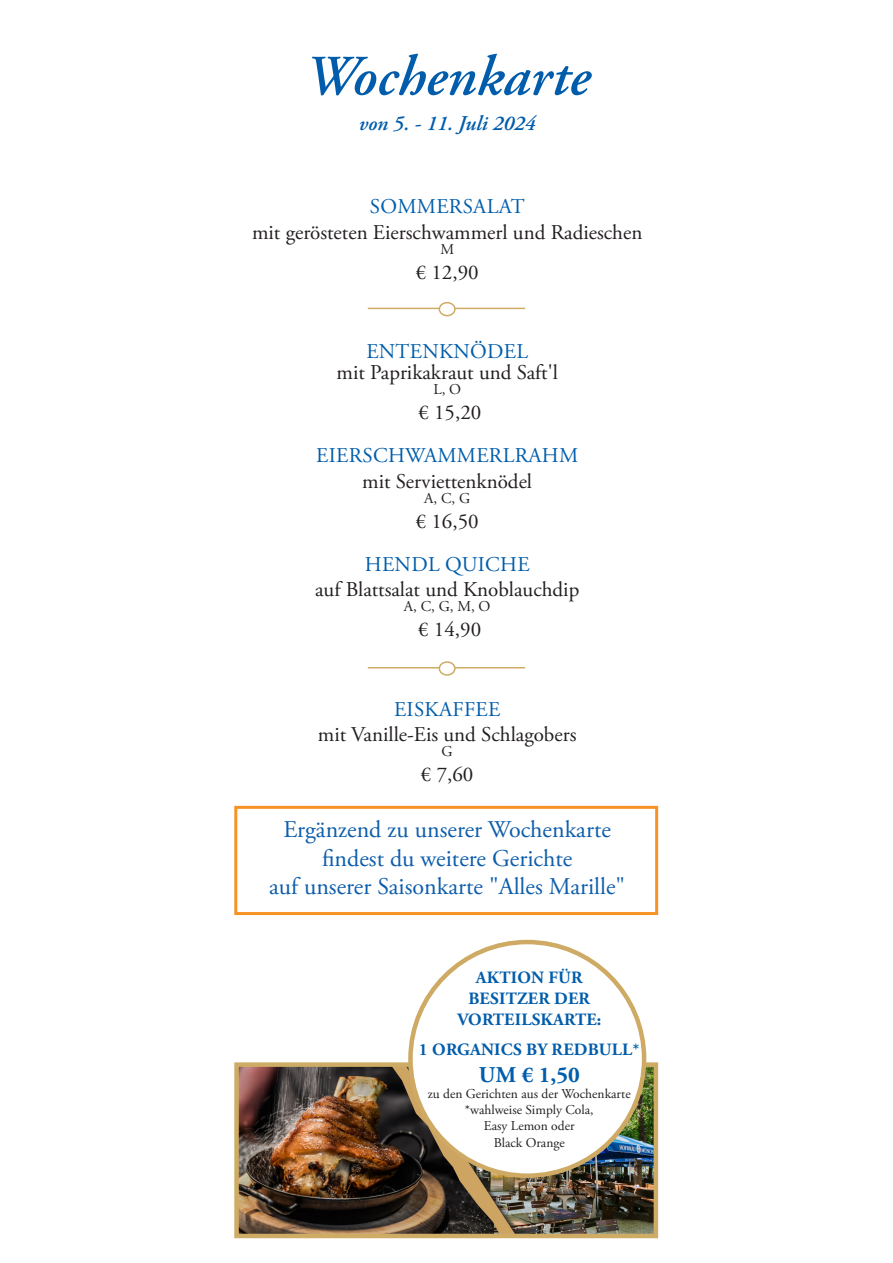
<style>
.page{position:relative;width:893px;height:1263px;background:#fff}
.page>*{position:absolute;margin:0;border:0;box-sizing:border-box;transform-origin:0 0}
.t1{font:italic 600 57px "Adobe Garamond Pro";color:#015dab}
.t2{font:24px "Adobe Garamond Pro";color:#0d5dab}
.t3{font:700 22.5px "Adobe Garamond Pro";color:#015dab}
.t4{font:21px "Adobe Garamond Pro";color:#231f20}
.t5{font:21px "Adobe Garamond Pro";letter-spacing:.015em;color:#015dab}
.t6{font:italic 600 21px "Adobe Garamond Pro";color:#015dab}
.t7{font:700 17.25px "Adobe Garamond Pro";letter-spacing:.015em;color:#015dab}
.t8{font:15px "Adobe Garamond Pro";color:#231f20}
.t9{font:13.5px "Adobe Garamond Pro";color:#231f20}
</style>
<div class="page">
<img style="left:640px;top:1067px;width:13px;height:166px">
<img style="left:239px;top:1067px;width:394px;height:166px">
<hr style="left:368px;top:308px;width:157px;height:1px;background:#cfac65">
<div style="left:439px;top:303px;width:16px;height:13px;background:#fff;border-radius:50%"></div>
<div style="left:439px;top:302px;width:17px;height:14px;border:2px solid #cfac65;border-radius:50%"></div>
<hr style="left:368px;top:667px;width:157px;height:1px;background:#cfac65">
<div style="left:439px;top:662px;width:16px;height:13px;background:#fff;border-radius:50%"></div>
<div style="left:439px;top:661px;width:17px;height:15px;border:2px solid #cfac65;border-radius:50%"></div>
<div style="left:234px;top:1062px;width:424px;height:176px;border:4px solid #cfac65"></div>
<div style="left:410px;top:942px;width:234px;height:234px;background:#fff;border-radius:50%"></div>
<div style="left:234px;top:806px;width:424px;height:109px;border:3px solid #f79324"></div>
<p class="t1" style="left:305px;top:44px;width:287px">Wochenkarte</p>
<p class="t6" style="left:359px;top:112px;width:178px">von 5. - 11. Juli 2024</p>
<p class="t5" style="left:370px;top:194px;width:156px">SOMMERSALAT</p>
<p class="t4" style="left:252px;top:219px;width:392px">mit gerösteten Eierschwammerl und Radieschen</p>
<p class="t8" style="left:440px;top:240px;width:15px">M</p>
<p class="t4" style="left:416px;top:259px;width:64px">€ 12,90</p>
<p class="t5" style="left:366px;top:339px;width:163px">ENTENKNÖDEL</p>
<p class="t4" style="left:337px;top:360px;width:223px">mit Paprikakraut und Saft'l</p>
<p class="t8" style="left:433px;top:380px;width:29px">L, O</p>
<p class="t4" style="left:418px;top:400px;width:64px">€ 15,20</p>
<p class="t5" style="left:316px;top:443px;width:264px">EIERSCHWAMMERLRAHM</p>
<p class="t4" style="left:362px;top:468px;width:171px">mit Serviettenknödel</p>
<p class="t8" style="left:424px;top:489px;width:47px">A, C, G</p>
<p class="t4" style="left:416px;top:508px;width:64px">€ 16,50</p>
<p class="t5" style="left:365px;top:552px;width:166px">HENDL QUICHE</p>
<p class="t4" style="left:315px;top:577px;width:266px">auf Blattsalat und Knoblauchdip</p>
<p class="t8" style="left:404px;top:597px;width:88px">A, C, G, M, O</p>
<p class="t4" style="left:418px;top:617px;width:64px">€ 14,90</p>
<p class="t5" style="left:394px;top:696px;width:108px">EISKAFFEE</p>
<p class="t4" style="left:318px;top:721px;width:260px">mit Vanille-Eis und Schlagobers</p>
<p class="t8" style="left:442px;top:742px;width:13px">G</p>
<p class="t4" style="left:421px;top:762px;width:54px">€ 7,60</p>
<p class="t2" style="left:283px;top:815px;width:329px">Ergänzend zu unserer Wochenkarte</p>
<p class="t2" style="left:322px;top:843px;width:252px">findest du weitere Gerichte</p>
<p class="t2" style="left:269px;top:872px;width:358px">auf unserer Saisonkarte "Alles Marille"</p>
<p class="t7" style="left:476px;top:968px;width:108px">AKTION FÜR</p>
<p class="t7" style="left:468px;top:988px;width:123px">BESITZER DER</p>
<p class="t7" style="left:457px;top:1009px;width:145px">VORTEILSKARTE:</p>
<p class="t7" style="left:419px;top:1039px;width:222px">1 ORGANICS BY REDBULL*</p>
<p class="t3" style="left:479px;top:1061px;width:103px">UM € 1,50</p>
<p class="t9" style="left:428px;top:1085px;width:204px">zu den Gerichten aus der Wochenkarte</p>
<p class="t9" style="left:465px;top:1101px;width:130px">*wahlweise Simply Cola,</p>
<p class="t9" style="left:484px;top:1118px;width:92px">Easy Lemon oder</p>
<p class="t9" style="left:494px;top:1135px;width:73px">Black Orange</p>
</div>
